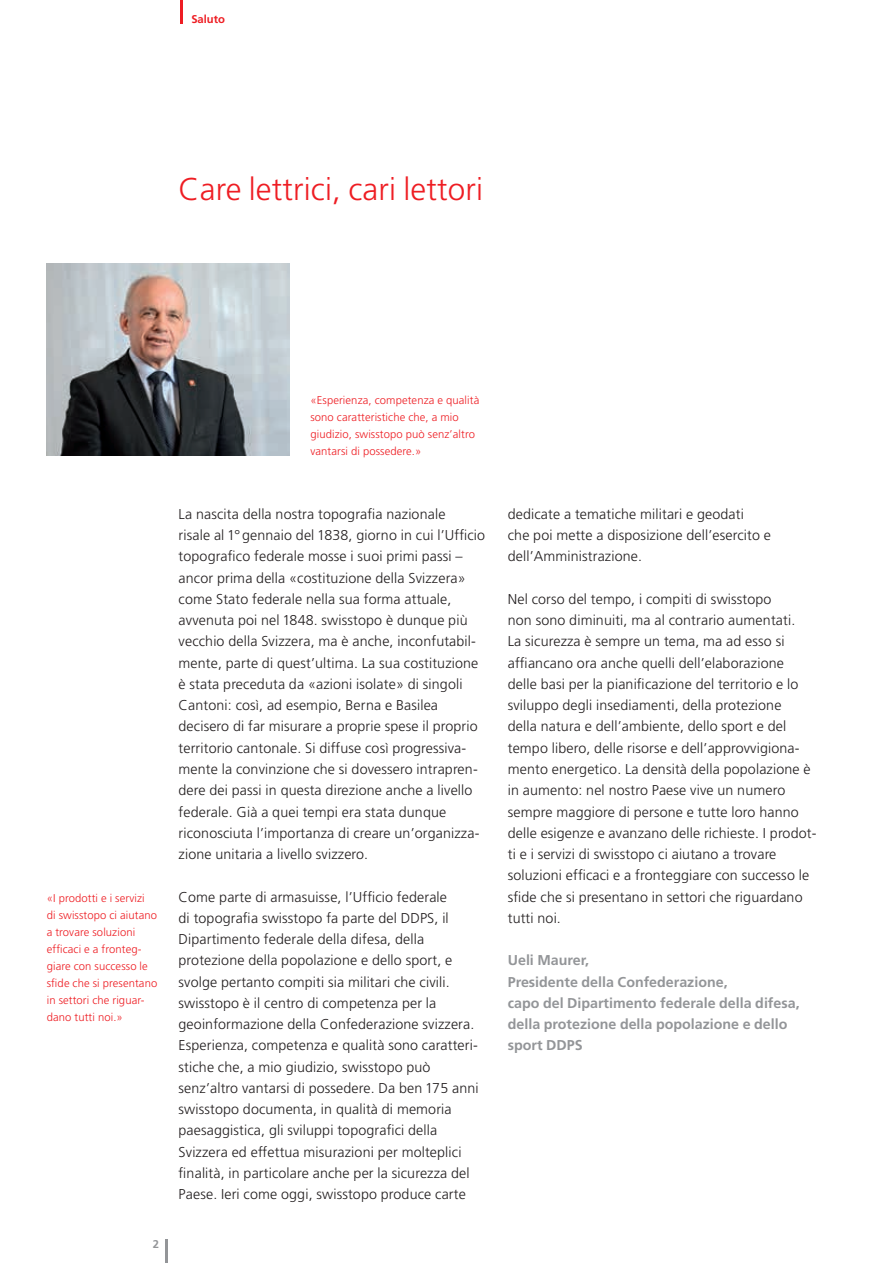
<style>
.page{position:relative;width:893px;height:1263px;background:#fff}
.page>*{position:absolute;margin:0;border:0;box-sizing:border-box;transform-origin:0 0}
.t1{font:300 31.5px "Frutiger";letter-spacing:.005em;color:#ee1d23}
.t2{font:300 14.25px/21.3px "Frutiger";letter-spacing:.01em;color:#231f20}
.t3{font:700 14.25px/21.3px "Frutiger";color:#939598}
.t4{font:300 11.25px/17px "Frutiger";letter-spacing:.01em;color:#ee1d23}
.t5{font:700 11.25px "Frutiger";color:#ee1d23}
.t6{font:700 11.25px "Frutiger";color:#939598}
</style>
<div class="page">
<hr style="left:165px;top:1239px;width:3px;height:24px;background:#939598">
<hr style="left:181px;top:0;width:2px;height:23px;background:#ee1d23">
<img style="left:47px;top:264px;width:242px;height:191px">
<p class="t5" style="left:191px;top:13px;width:35px">Saluto</p>
<h1 class="t1" style="left:179px;top:171px;width:306px">Care lettrici, cari lettori</h1>
<p class="t4" style="left:47px;top:889px;width:112px">«I prodotti e i servizi<br>di swisstopo ci aiutano a trovare soluzioni efficaci e a fronteg&shy;giare con successo le sfide che si presentano in settori che riguar&shy;dano tutti noi.»</p>
<p class="t6" style="left:153px;top:1237px;width:8px">2</p>
<p class="t4" style="left:310px;top:392px;width:170px">«Esperienza, competenza e qualità sono caratteristiche che, a mio giudizio, swisstopo può senz’altro vantarsi di possedere.»</p>
<p class="t2" style="left:179px;top:503px;width:308px">La nascita della nostra topografia nazionale<br>risale al 1° gennaio del 1838, giorno in cui l’Ufficio topografico federale mosse i suoi primi passi – ancor prima della «costituzione della Svizzera» come Stato federale nella sua forma attuale, avvenuta poi nel 1848. swisstopo è dunque più vecchio della Svizzera, ma è anche, inconfutabil&shy;mente, parte di quest’ultima. La sua costituzione è stata preceduta da «azioni isolate» di singoli Cantoni: così, ad esempio, Berna e Basilea decisero di far misurare a proprie spese il proprio territorio cantonale. Si diffuse così progressiva&shy;mente la convinzione che si dovessero intrapren&shy;dere dei passi in questa direzione anche a livello federale. Già a quei tempi era stata dunque riconosciuta l’importanza di creare un’organizza&shy;zione unitaria a livello svizzero.</p>
<p class="t2" style="left:179px;top:886px;width:302px">Come parte di armasuisse, l’Ufficio federale<br>di topografia swisstopo fa parte del DDPS, il Dipartimento federale della difesa, della protezione della popolazione e dello sport, e svolge pertanto compiti sia militari che civili. swisstopo è il centro di competenza per la geoinformazione della Confederazione svizzera.<br>Esperienza, competenza e qualità sono caratteri&shy;stiche che, a mio giudizio, swisstopo può senz’altro vantarsi di possedere. Da ben 175 anni swisstopo documenta, in qualità di memoria paesaggistica, gli sviluppi topografici della Svizzera ed effettua misurazioni per molteplici finalità, in particolare anche per la sicurezza del Paese. Ieri come oggi, swisstopo produce carte</p>
<p class="t2" style="left:508px;top:503px;width:265px">dedicate a tematiche militari e geodati<br>che poi mette a disposizione dell’esercito e dell’Amministrazione.</p>
<p class="t2" style="left:508px;top:588px;width:310px">Nel corso del tempo, i compiti di swisstopo<br>non sono diminuiti, ma al contrario aumentati.<br>La sicurezza è sempre un tema, ma ad esso si affiancano ora anche quelli dell’elaborazione delle basi per la pianificazione del territorio e lo sviluppo degli insediamenti, della protezione<br>della natura e dell’ambiente, dello sport e del tempo libero, delle risorse e dell’approvvigiona&shy;mento energetico. La densità della popolazione è in aumento: nel nostro Paese vive un numero sempre maggiore di persone e tutte loro hanno delle esigenze e avanzano delle richieste. I prodot&shy;ti e i servizi di swisstopo ci aiutano a trovare soluzioni efficaci e a fronteggiare con successo le sfide che si presentano in settori che riguardano tutti noi.</p>
<p class="t3" style="left:508px;top:950px;width:293px">Ueli Maurer,<br>Presidente della Confederazione,<br>capo del Dipartimento federale della difesa, della protezione della popolazione e dello sport DDPS</p>
</div>
